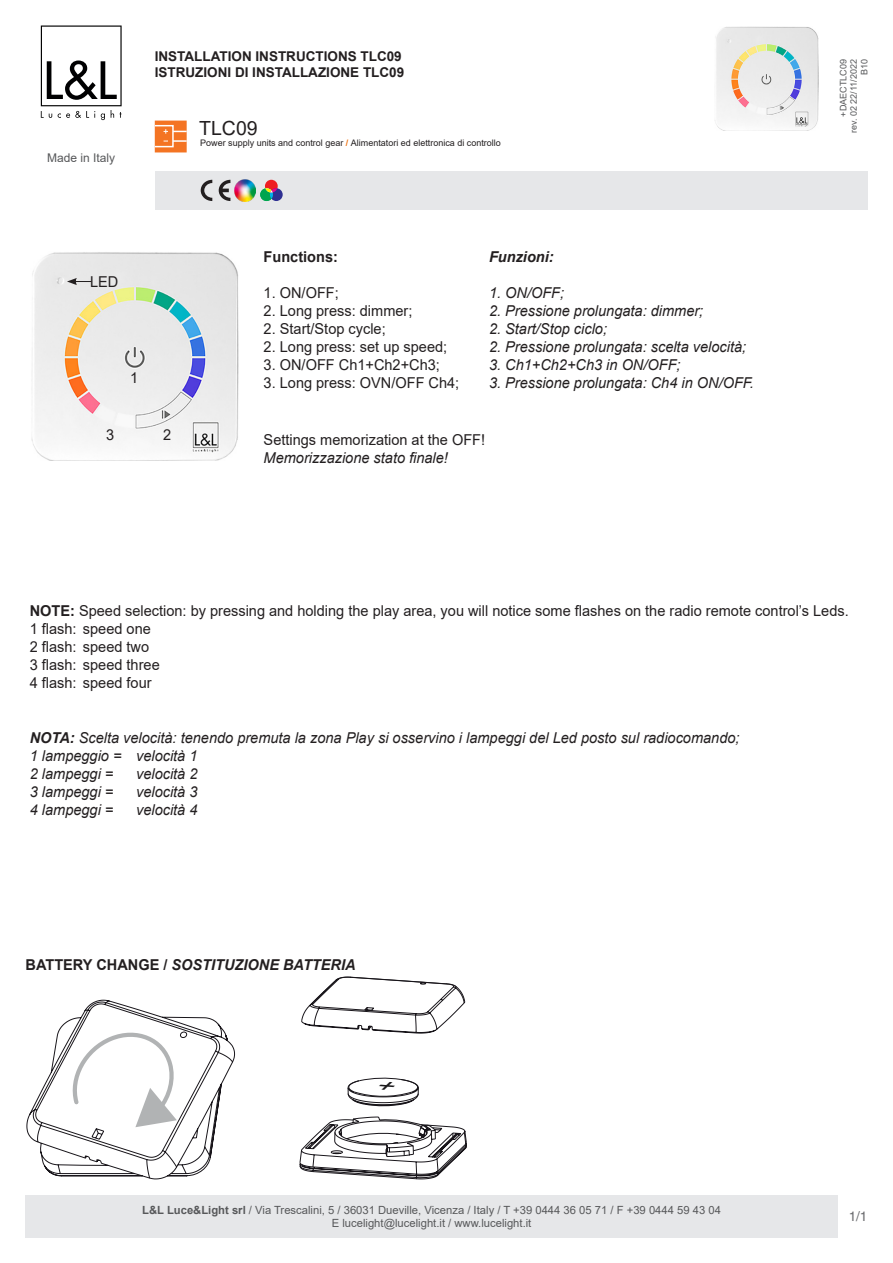
<style>
.page{position:relative;width:893px;height:1263px;background:#fff}
.page>*{position:absolute;margin:0;border:0;box-sizing:border-box;transform-origin:0 0}
.t1{font:19.5px "Arial";color:#231f20}
.t2{font:italic 15px "Arial";color:#231f20}
.t3{font:15px "Arial";color:#231f20}
.t4{font:italic 700 15px "Arial";color:#231f20}
.t5{font:700 15px "Arial";color:#231f20}
.t6{font:700 13.5px "Arial";color:#231f20}
.t7{font:13.5px "Helvetica LT Std";color:#6c6d70}
.t8{font:12px "Arial";color:#57585a}
.t9{font:11.25px/12.8px "Arial";color:#57585a;text-align:center}
.t10{font:9px "Arial";color:#231f20}
.t11{font:9px "Arial";color:#57585a}
.s1{font-weight:700;color:#ed6e0b}
.s2{font-weight:700}
.s3{font-style:normal}
</style>
<div class="page">
<div style="left:26px;top:1195px;width:812px;height:42px;background:#e6e7e9"></div>
<img style="left:31px;top:252px;width:208px;height:209px">
<svg style="left:155px;top:121px;width:32px;height:31px"></svg>
<div style="left:155px;top:171px;width:712px;height:38px;background:#e6e7e9"></div>
<img style="left:716px;top:27px;width:102px;height:103px">
<svg style="left:41px;top:26px;width:81px;height:94px"></svg>
<svg style="left:219px;top:180px;width:11px;height:21px"></svg>
<svg style="left:201px;top:180px;width:11px;height:21px"></svg>
<img style="left:235px;top:180px;width:21px;height:21px">
<div style="left:265px;top:180px;width:13px;height:13px;background:#ee1d23;border-radius:50%"></div>
<svg style="left:270px;top:188px;width:13px;height:13px"></svg>
<div style="left:260px;top:188px;width:13px;height:13px;background:#00a54f;border-radius:50%"></div>
<svg style="left:265px;top:188px;width:13px;height:13px"></svg>
<svg style="left:67px;top:278px;width:24px;height:7px"></svg>
<svg style="left:27px;top:1000px;width:208px;height:179px"></svg>
<svg style="left:299px;top:977px;width:168px;height:202px"></svg>
<p class="t8" style="left:47px;top:150px;width:70px">Made in Italy</p>
<p class="t6" style="left:155px;top:46px;width:249px">INSTALLATION INSTRUCTIONS TLC09</p>
<p class="t6" style="left:155px;top:63px;width:251px">ISTRUZIONI DI INSTALLAZIONE TLC09</p>
<p class="t1" style="left:199px;top:114px;width:60px">TLC09</p>
<p class="t10" style="left:200px;top:137px;width:302px">Power supply units and control gear <span class="s1">/</span> Alimentatori ed elettronica di controllo</p>
<p class="t3" style="left:90px;top:271px;width:30px">LED</p>
<p class="t3" style="left:106px;top:424px;width:10px">3</p>
<p class="t3" style="left:130px;top:367px;width:10px">1</p>
<p class="t3" style="left:163px;top:424px;width:10px">2</p>
<p class="t5" style="left:264px;top:246px;width:76px">Functions:</p>
<p class="t3" style="left:264px;top:282px;width:77px">1. ON/OFF;</p>
<p class="t3" style="left:264px;top:300px;width:150px">2. Long press: dimmer;</p>
<p class="t3" style="left:264px;top:318px;width:124px">2. Start/Stop cycle;</p>
<p class="t3" style="left:264px;top:336px;width:185px">2. Long press: set up speed;</p>
<p class="t3" style="left:264px;top:354px;width:178px">3. ON/OFF Ch1+Ch2+Ch3;</p>
<p class="t3" style="left:264px;top:372px;width:197px">3. Long press: OVN/OFF Ch4;</p>
<p class="t4" style="left:489px;top:247px;width:66px">Funzioni:</p>
<p class="t2" style="left:489px;top:283px;width:77px">1. ON/OFF;</p>
<p class="t2" style="left:489px;top:301px;width:216px">2. Pressione prolungata: dimmer;</p>
<p class="t2" style="left:489px;top:319px;width:120px">2. Start/Stop ciclo;</p>
<p class="t2" style="left:489px;top:337px;width:259px">2. Pressione prolungata: scelta velocità;</p>
<p class="t2" style="left:489px;top:355px;width:193px">3. Ch1+Ch2+Ch3 in ON/OFF;</p>
<p class="t2" style="left:489px;top:373px;width:266px">3. Pressione prolungata: Ch4 in ON/OFF.</p>
<p class="t3" style="left:264px;top:429px;width:223px">Settings memorization at the OFF!</p>
<p class="t2" style="left:264px;top:448px;width:186px">Memorizzazione stato finale!</p>
<p class="t11" style="left:837px;top:117px;width:59px;rotate:-90deg">+DAECTLC09</p>
<p class="t11" style="left:848px;top:133px;width:75px;rotate:-90deg">rev. 02 22/11/2022</p>
<p class="t11" style="left:858px;top:75px;width:18px;rotate:-90deg">B10</p>
<p class="t3" style="left:30px;top:600px;width:820px"><span class="s2">NOTE:</span> Speed selection: by pressing and holding the play area, you will notice some flashes on the radio remote control’s Leds.</p>
<p class="t3" style="left:30px;top:618px;width:123px">1 flash: speed one</p>
<p class="t3" style="left:30px;top:636px;width:121px">2 flash: speed two</p>
<p class="t3" style="left:30px;top:654px;width:131px">3 flash: speed three</p>
<p class="t3" style="left:30px;top:672px;width:123px">4 flash: speed four</p>
<p class="t2" style="left:30px;top:728px;width:711px"><span class="s2">NOTA:</span> Scelta velocità: tenendo premuta la zona Play si osservino i lampeggi del Led posto sul radiocomando;</p>
<p class="t2" style="left:30px;top:746px;width:169px">1 lampeggio = velocità 1</p>
<p class="t2" style="left:30px;top:764px;width:85px">2 lampeggi =</p>
<p class="t2" style="left:136px;top:764px;width:63px">velocità 2</p>
<p class="t2" style="left:30px;top:782px;width:85px">3 lampeggi =</p>
<p class="t2" style="left:136px;top:782px;width:63px">velocità 3</p>
<p class="t2" style="left:30px;top:800px;width:85px">4 lampeggi =</p>
<p class="t2" style="left:136px;top:800px;width:63px">velocità 4</p>
<p class="t4" style="left:26px;top:954px;width:332px"><span class="s3">BATTERY CHANGE /</span> SOSTITUZIONE BATTERIA</p>
<p class="t9" style="left:142px;top:1203px;width:580px"><span class="s2">L&amp;L Luce&amp;Light srl</span> / Via Trescalini, 5 / 36031 Dueville, Vicenza / Italy / T +39 0444 36 05 71 / F +39 0444 59 43 04<br>E lucelight@lucelight.it / www.lucelight.it</p>
<p class="t7" style="left:849px;top:1208px;width:20px">1/1</p>
</div>
